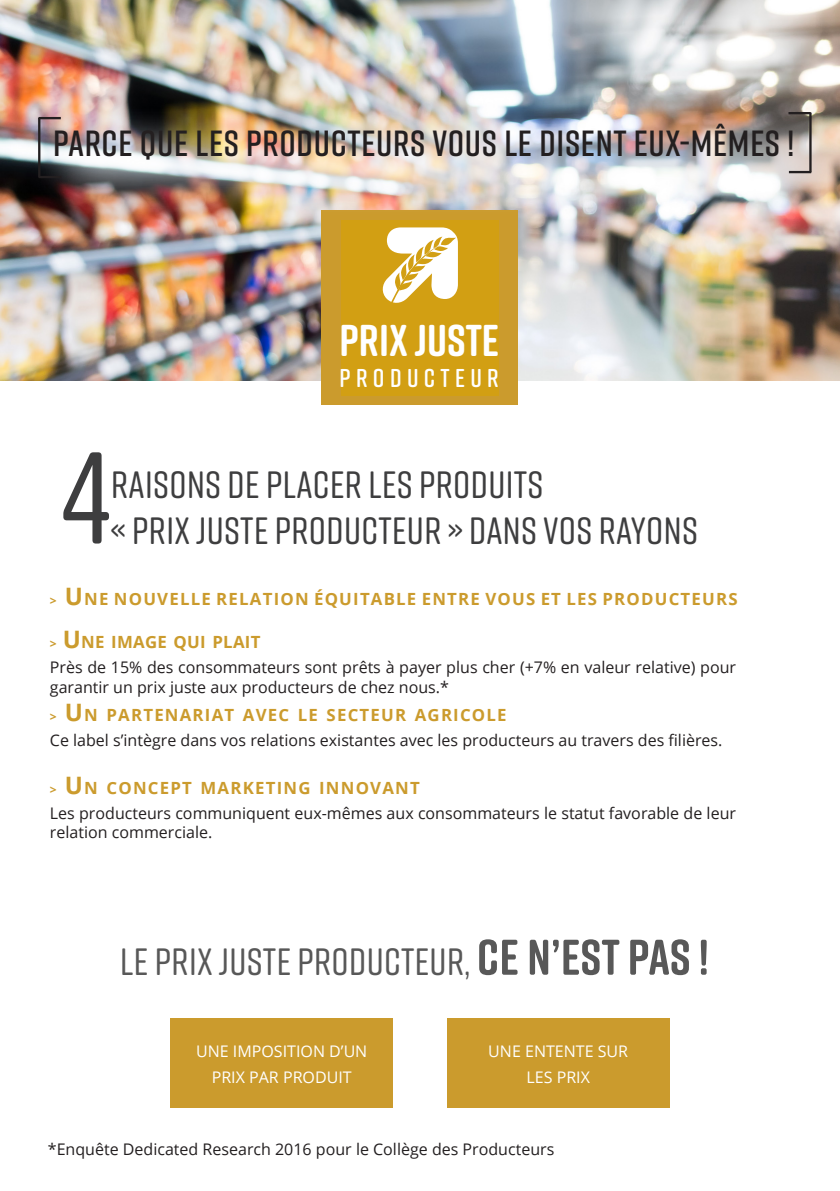
<style>
.page{position:relative;width:840px;height:1191px;background:#fff}
.page>*{position:absolute;margin:0;border:0;box-sizing:border-box;transform-origin:0 0}
.Titre_de_la_page{font:500 130.2px "Rift Soft";color:#3e3e3f}
.t1{font:700 44.6px "Rift Soft";color:#fff}
.Titre_de_la_page-2{font:500 38px/45.6px "Rift Soft";letter-spacing:.01em;color:#3e3e3f}
.Titre_de_la_page-3{font:500 38px "Rift Soft";letter-spacing:.01em;color:#585858}
.t2{font:600 36.4px "Rift";letter-spacing:.02em;color:#231f20}
.t3{font:600 25.8px "Rift Soft";letter-spacing:.21em;color:#fff}
.Corps_de_texte{font:700 16.8px "Open Sans";letter-spacing:.07em;color:#cb9b2d}
.Corps_de_texte-2{font:700 16.8px "Open Sans";letter-spacing:.015em;color:#cb9b2d}
.Corps_de_texte-3{font:16px/19.2px "Open Sans";color:#231f20}
.Corps_de_texte-4{font:16px/26px "Open Sans";color:#fff;text-align:center}
.s1{font-size:12px}
.s2{font-size:24px}
.s3{font-weight:700;font-size:50px}
</style>
<div class="page">
<img style="left:0;top:0;width:839px;height:381px">
<div style="left:170px;top:1018px;width:223px;height:90px;background:#cb9b2d"></div>
<div style="left:446px;top:1018px;width:223px;height:90px;background:#cb9b2d"></div>
<div style="left:321px;top:211px;width:197px;height:194px;background:#cb9b2d"></div>
<div style="left:341px;top:220px;width:157px;height:176px;background:#d29f13"></div>
<svg style="left:382px;top:227px;width:75px;height:76px"></svg>
<div style="left:31px;top:102px;width:808px;height:117px;background:#fff;opacity:.75"></div>
<hr style="left:38px;top:118px;width:2px;height:60px;background:#231f20">
<hr style="left:39px;top:117px;width:22px;height:2px;background:#231f20">
<hr style="left:39px;top:176px;width:22px;height:2px;background:#231f20">
<hr style="left:808px;top:113px;width:3px;height:59px;background:#231f20">
<hr style="left:788px;top:171px;width:22px;height:2px;background:#231f20">
<hr style="left:788px;top:112px;width:22px;height:2px;background:#231f20">
<p class="t2" style="left:53px;top:117px;width:742px">PARCE QUE LES PRODUCTEURS VOUS LE DISENT EUX-MÊMES !</p>
<p class="t1" style="left:339px;top:308px;width:161px">PRIX JUSTE</p>
<p class="t3" style="left:339px;top:359px;width:161px">PRODUCTEUR</p>
<p class="Titre_de_la_page" style="left:61px;top:406px;width:51px">4</p>
<p class="Titre_de_la_page-2" style="left:111px;top:460px;width:588px">RAISONS DE PLACER LES PRODUITS<br>« PRIX JUSTE PRODUCTEUR » DANS VOS RAYONS</p>
<p class="Corps_de_texte" style="left:50px;top:587px;width:688px"><span class="s1">&gt;</span> <span class="s2">U</span>NE NOUVELLE RELATION ÉQU ITABLE ENTRE VOUS ET LES PRODUCTEU RS</p>
<p class="Corps_de_texte-2" style="left:50px;top:630px;width:212px"><span class="s1">&gt;</span> <span class="s2">U</span>NE IMAGE QUI PLAIT</p>
<p class="Corps_de_texte-3" style="left:50px;top:657px;width:687px">Près de 15% des consommateurs sont prêts à payer plus cher (+7% en valeur relative) pour garantir un prix juste aux producteurs de chez nous.*</p>
<p class="Corps_de_texte" style="left:50px;top:703px;width:458px"><span class="s1">&gt;</span> <span class="s2">U</span>N PARTENARIAT AVEC LE SECTEU R AGRICOLE</p>
<p class="Corps_de_texte-3" style="left:50px;top:730px;width:673px">Ce label s’intègre dans vos relations existantes avec les producteurs au travers des filières.</p>
<p class="Corps_de_texte" style="left:50px;top:776px;width:371px"><span class="s1">&gt;</span> <span class="s2">U</span>N CONCEPT MARKETING INNOVANT</p>
<p class="Corps_de_texte-3" style="left:50px;top:803px;width:687px">Les producteurs communiquent eux-mêmes aux consommateurs le statut favorable de leur relation commerciale.</p>
<p class="Titre_de_la_page-3" style="left:120px;top:934px;width:589px">LE PRIX JUSTE PRODUCTEUR, <span class="s3">CE N’EST PAS !</span></p>
<p class="Corps_de_texte-4" style="left:196px;top:1037px;width:173px">UNE IMPOSITION D’UN<br>PRIX PAR PRODUIT</p>
<p class="Corps_de_texte-4" style="left:488px;top:1037px;width:141px">UNE ENTENTE SUR</p>
<p class="Corps_de_texte-4" style="left:526px;top:1063px;width:65px">LES PRIX</p>
<p class="Corps_de_texte-3" style="left:48px;top:1139px;width:507px">*Enquête Dedicated Research 2016 pour le Collège des Producteurs</p>
</div>
